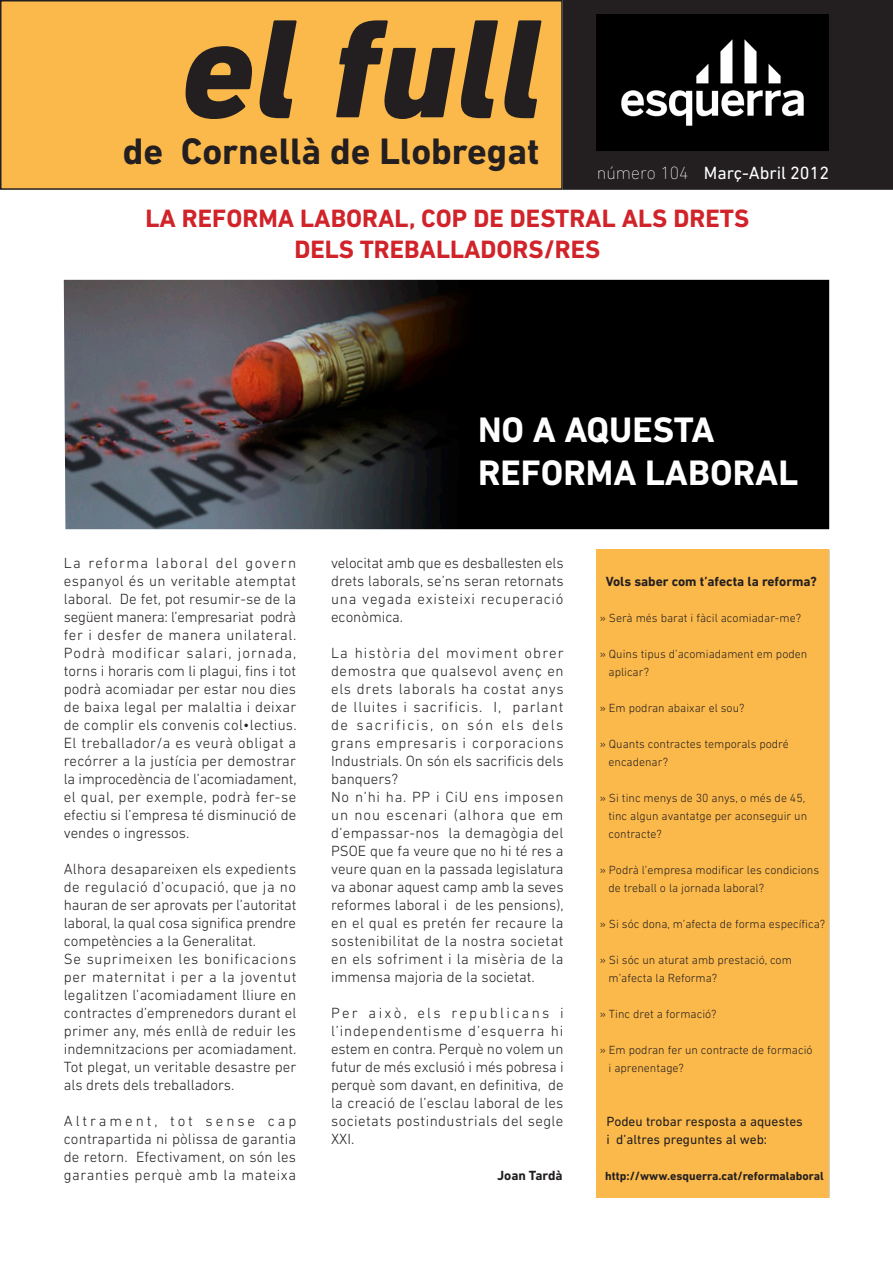
<style>
.page{position:relative;width:893px;height:1263px;background:#fff}
.page>*{position:absolute;margin:0;border:0;box-sizing:border-box;transform-origin:0 0}
.t1{font:italic 800 142.5px "DIN Next LT Pro";color:#231f20}
.t2{font:700 37.5px "DIN Next LT Pro";color:#231f20}
.t3{font:700 36px/43.2px "DIN Next LT Pro";color:#fff}
.Títol_1{font:700 25.5px "DIN Next LT Pro";color:#d1232a}
.t4{font:18px "DIN Next LT Pro";color:#fff}
.t5{font:200 18px "DIN Next LT Pro";color:#fff}
.t6{font:300 15px/18px "DIN Next LT Pro";color:#231f20;text-align:justify}
.t7{font:13.5px "DIN Next LT Pro";color:#231f20}
.Signatura_Articles{font:700 13.5px "DIN Next LT Pro";color:#231f20}
.t8{font:300 12px "DIN Next LT Pro";color:#231f20}
.t9{font:700 12px "DIN Next LT Pro";color:#231f20}
</style>
<div class="page">
<img style="left:64px;top:280px;width:765px;height:249px">
<div style="left:563px;top:1px;width:329px;height:188px;background:#231f20"></div>
<div style="left:563px;top:0;width:330px;height:190px;border:2px solid #231f20"></div>
<div style="left:1px;top:1px;width:561px;height:188px;background:#fcb94b"></div>
<div style="left:0;top:0;width:563px;height:190px;border:2px solid #231f20"></div>
<div style="left:597px;top:550px;width:232px;height:648px;background:#fcb94b"></div>
<img style="left:597px;top:15px;width:232px;height:136px">
<p class="t1" style="left:181px;top:-15px;width:363px">el full</p>
<p class="t2" style="left:123px;top:129px;width:418px">de Cornellà de Llobregat</p>
<p class="t5" style="left:597px;top:163px;width:93px">número 104</p>
<p class="t4" style="left:704px;top:162px;width:127px">Març-Abril 2012</p>
<p class="Títol_1" style="left:145px;top:203px;width:605px">LA REFORMA LABORAL, COP DE DESTRAL ALS DRETS</p>
<p class="Títol_1" style="left:294px;top:234px;width:307px">DELS TREBALLADORS/RES</p>
<p class="t6" style="left:64px;top:554px;width:234px">La reforma laboral del govern espanyol és un veritable atemptat laboral. De fet, pot resumir-se de la següent manera: l’empresariat podrà fer i desfer de manera unilateral.<br>Podrà modificar salari, jornada, torns i horaris com li plagui, fins i tot podrà acomiadar per estar nou dies de baixa legal per malaltia i deixar de complir els convenis col•lectius.<br>El treballador/a es veurà obligat a recórrer a la justícia per demostrar la improcedència de l’acomiadament, el qual, per exemple, podrà fer-se efectiu si l’empresa té disminució de vendes o ingressos.</p>
<p class="t6" style="left:64px;top:860px;width:234px">Alhora desapareixen els expedients de regulació d’ocupació, que ja no hauran de ser aprovats per l’autoritat laboral, la qual cosa significa prendre competències a la Generalitat.</p>
<p class="t6" style="left:64px;top:950px;width:234px">Se suprimeixen les bonificacions per maternitat i per a la joventut legalitzen l’acomiadament lliure en contractes d’emprenedors durant el primer any, més enllà de reduir les indemnitzacions per acomiadament.<br>Tot plegat, un veritable desastre per als drets dels treballadors.</p>
<p class="t6" style="left:64px;top:1112px;width:234px">Altrament, tot sense cap contrapartida ni pòlissa de garantia de retorn. Efectivament, on són les garanties perquè amb la mateixa</p>
<p class="t3" style="left:478px;top:408px;width:322px">NO A AQUESTA<br>REFORMA LABORAL</p>
<p class="t6" style="left:331px;top:554px;width:234px">velocitat amb que es desballesten els drets laborals, se’ns seran retornats una vegada existeixi recuperació econòmica.</p>
<p class="t6" style="left:331px;top:644px;width:234px">La història del moviment obrer demostra que qualsevol avenç en els drets laborals ha costat anys de lluites i sacrificis. I, parlant de sacrificis, on són els dels grans empresaris i corporacions Industrials. On són els sacrificis dels banquers?</p>
<p class="t6" style="left:331px;top:788px;width:234px">No n’hi ha. PP i CiU ens imposen un nou escenari (alhora que em d’empassar-nos la demagògia del PSOE que fa veure que no hi té res a veure quan en la passada legislatura va abonar aquest camp amb la seves reformes laboral i de les pensions), en el qual es pretén fer recaure la sostenibilitat de la nostra societat en els sofriment i la misèria de la immensa majoria de la societat.</p>
<p class="t6" style="left:331px;top:1004px;width:234px">Per això, els republicans i l’independentisme d’esquerra hi estem en contra. Perquè no volem un futur de més exclusió i més pobresa i perquè som davant, en definitiva, de la creació de l’esclau laboral de les societats postindustrials del segle XXI.</p>
<p class="Signatura_Articles" style="left:606px;top:573px;width:213px">Vols saber com t’afecta la reforma?</p>
<p class="t8" style="left:600px;top:611px;width:203px">» Serà més barat i fàcil acomiadar-me?</p>
<p class="t8" style="left:600px;top:647px;width:209px">» Quins tipus d’acomiadament em poden</p>
<p class="t8" style="left:609px;top:665px;width:42px">aplicar?</p>
<p class="t8" style="left:600px;top:701px;width:146px">» Em podran abaixar el sou?</p>
<p class="t8" style="left:600px;top:737px;width:191px">» Quants contractes temporals podré</p>
<p class="t8" style="left:609px;top:755px;width:61px">encadenar?</p>
<p class="t8" style="left:600px;top:791px;width:207px">» Si tinc menys de 30 anys, o més de 45,</p>
<p class="t8" style="left:609px;top:809px;width:200px">tinc algun avantatge per aconseguir un</p>
<p class="t8" style="left:609px;top:827px;width:55px">contracte?</p>
<p class="t8" style="left:600px;top:863px;width:221px">» Podrà l’empresa modificar les condicions</p>
<p class="t8" style="left:609px;top:881px;width:157px">de treball o la jornada laboral?</p>
<p class="t8" style="left:600px;top:917px;width:227px">» Si sóc dona, m’afecta de forma específica?</p>
<p class="t8" style="left:600px;top:953px;width:194px">» Si sóc un aturat amb prestació, com</p>
<p class="t8" style="left:609px;top:971px;width:110px">m’afecta la Reforma?</p>
<p class="t8" style="left:600px;top:1007px;width:118px">» Tinc dret a formació?</p>
<p class="t8" style="left:600px;top:1043px;width:215px">» Em podran fer un contracte de formació</p>
<p class="t8" style="left:609px;top:1061px;width:77px">i aprenentage?</p>
<p class="t7" style="left:606px;top:1113px;width:198px">Podeu trobar resposta a aquestes</p>
<p class="t7" style="left:606px;top:1131px;width:162px">i d’altres preguntes al web:</p>
<p class="Signatura_Articles" style="left:497px;top:1167px;width:67px">Joan Tardà</p>
<p class="t9" style="left:605px;top:1169px;width:220px">http://www.esquerra.cat/reformalaboral</p>
</div>
